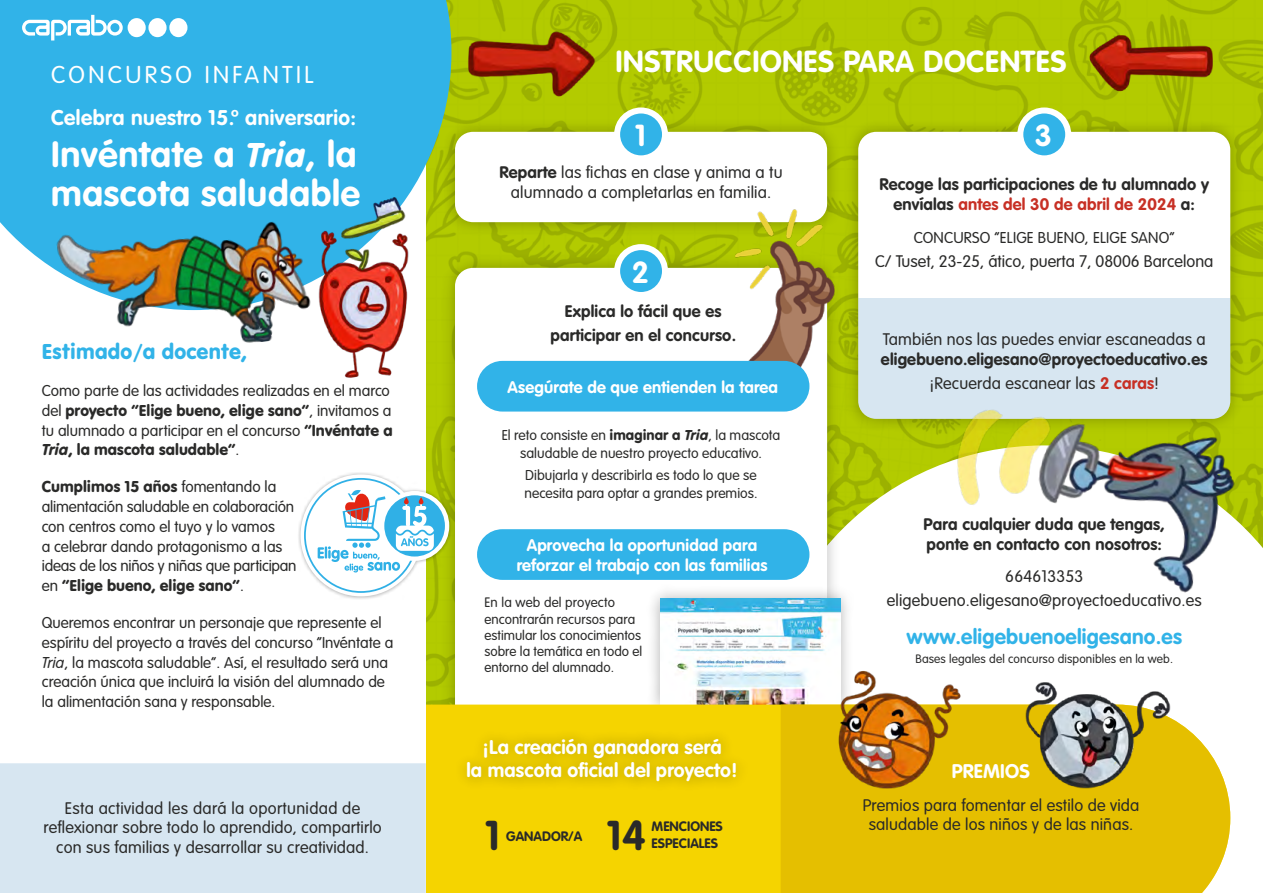
<style>
.page{position:relative;width:1263px;height:893px;background:#fff}
.page>*{position:absolute;margin:0;border:0;box-sizing:border-box;transform-origin:0 0}
.t1{font:700 41.1px "VAG Rounded LT Pro";color:#2a2a29}
.t2{font:700 36px/39px "VAG Rounded Std";letter-spacing:.02em;color:#fff}
.t3{font:700 30px "VAG Rounded LT Pro";letter-spacing:.02em;color:#fff}
.t4{font:300 24px "VAG Rounded LT Pro";letter-spacing:.14em;color:#fff}
.t5{font:22.5px "VAG Rundschrift D";letter-spacing:.01em;color:#31b3e8}
.t6{font:700 21px "VAG Rounded LT Pro";letter-spacing:.02em;color:#fff}
.t7{font:700 21px "VAG Rounded LT Pro";letter-spacing:.01em;color:#31b3e8}
.t8{font:700 19.5px/23.4px "VAG Rounded LT Pro";letter-spacing:.01em;color:#fff;text-align:center}
.t9{font:300 16.5px/19.8px "VAG Rundschrift D";color:#2a2a29}
.t10{font:300 16.5px/19.8px "VAG Rounded LT Pro";letter-spacing:.01em;color:#2a2a29;text-align:center}
.t11{font:700 16.5px/24px "VAG Rounded LT Pro";letter-spacing:.01em;color:#2a2a29;text-align:center}
.t12{font:700 16.5px/19.2px "VAG Rounded LT Pro";letter-spacing:.01em;color:#fff;text-align:center}
.t13{font:300 15px/18px "VAG Rundschrift D";color:#2a2a29;text-align:center}
.t14{font:300 13.5px/16.2px "VAG Rounded LT Pro";color:#2a2a29}
.t15{font:700 13.5px "VAG Rounded LT Pro";color:#2a2a29}
.t16{font:300 12px "VAG Rounded LT Pro";letter-spacing:.01em;color:#2a2a29}
.s1{font-family:"VAG Rundschrift D";font-weight:400;font-style:italic}
.s2{font-weight:400}
.s3{font-weight:400;font-style:italic}
.s4{font-style:italic}
.s5{font-weight:700}
.s6{color:#c73025}
.s7{font-weight:300}
</style>
<div class="page">
<img style="left:426px;top:0;width:837px;height:705px">
<svg style="left:841px;top:445px;width:422px;height:381px"></svg>
<div style="left:441px;top:254px;width:400px;height:491px;background:#000;opacity:.27"></div>
<div style="left:455px;top:268px;width:372px;height:462px;background:#fff;border-radius:18px"></div>
<div style="left:646px;top:585px;width:208px;height:134px;background:#000;opacity:.3"></div>
<img style="left:660px;top:599px;width:180px;height:106px">
<svg style="left:0;top:0;width:451px;height:310px;background:#41b7e1"></svg>
<div style="left:0;top:763px;width:426px;height:130px;background:#d7e6f1"></div>
<div style="left:426px;top:705px;width:355px;height:188px;background:#f5d400"></div>
<div style="left:781px;top:705px;width:449px;height:188px;background:#e5bf00"></div>
<div style="left:454px;top:726px;width:295px;height:69px;background:#000;opacity:.3"></div>
<div style="left:441px;top:118px;width:400px;height:118px;background:#000;opacity:.27"></div>
<div style="left:455px;top:132px;width:372px;height:90px;background:#fff;border-radius:18px"></div>
<div style="left:617px;top:110px;width:48px;height:48px;background:#31b3e8;border-radius:50%"></div>
<div style="left:614px;top:107px;width:54px;height:54px;border:6px solid #fff;border-radius:50%"></div>
<div style="left:617px;top:247px;width:48px;height:48px;background:#31b3e8;border-radius:50%"></div>
<div style="left:614px;top:244px;width:54px;height:54px;border:6px solid #fff;border-radius:50%"></div>
<div style="left:844px;top:118px;width:400px;height:315px;background:#000;opacity:.27"></div>
<div style="left:858px;top:132px;width:372px;height:287px;background:#fff;border-radius:18px"></div>
<div style="left:858px;top:299px;width:372px;height:120px;background:#d7e6f1"></div>
<div style="left:477px;top:529px;width:332px;height:51px;background:#31b3e8;border-radius:25px"></div>
<div style="left:1020px;top:110px;width:48px;height:48px;background:#31b3e8;border-radius:50%"></div>
<div style="left:1017px;top:107px;width:54px;height:54px;border:6px solid #fff;border-radius:50%"></div>
<img style="left:463px;top:28px;width:135px;height:71px">
<img style="left:1087px;top:33px;width:128px;height:61px">
<img style="left:732px;top:204px;width:105px;height:182px">
<div style="left:477px;top:361px;width:332px;height:51px;background:#31b3e8;border-radius:25px"></div>
<img style="left:945px;top:390px;width:305px;height:213px">
<svg style="left:22px;top:15px;width:101px;height:26px"></svg>
<div style="left:128px;top:18px;width:18px;height:19px;background:#fff;border-radius:50%"></div>
<div style="left:148px;top:18px;width:19px;height:19px;background:#fff;border-radius:50%"></div>
<div style="left:169px;top:18px;width:18px;height:19px;background:#fff;border-radius:50%"></div>
<div style="left:297px;top:471px;width:156px;height:128px;background:#000;opacity:.3"></div>
<svg style="left:382px;top:493px;width:65px;height:66px"></svg>
<div style="left:380px;top:491px;width:69px;height:70px;border:4px solid #fff;border-radius:50%"></div>
<svg style="left:304px;top:478px;width:130px;height:115px"></svg>
<img style="left:830px;top:662px;width:135px;height:132px">
<img style="left:1022px;top:676px;width:152px;height:118px">
<img style="left:50px;top:205px;width:265px;height:138px">
<img style="left:315px;top:195px;width:96px;height:183px">
<h3 class="t4" style="left:51px;top:61px;width:264px">CONCURSO INFANTIL</h3>
<p class="t6" style="left:51px;top:105px;width:307px">Celebra nuestro 15.º aniversario:</p>
<h2 class="t2" style="left:51px;top:137px;width:311px">Invéntate a <span class="s1">Tria</span>, la mascota saludable</h2>
<h3 class="t5" style="left:42px;top:338px;width:207px">Estimado/a docente,</h3>
<p class="t9" style="left:42px;top:381px;width:352px">Como parte de las actividades realizadas en el marco del <span class="s2">proyecto ”Elige bueno, elige sano”</span>, invitamos a tu alumnado a participar en el concurso <span class="s2">”Invéntate a </span><span class="s3">Tria</span><span class="s2">, la mascota saludable”</span>.</p>
<p class="t9" style="left:42px;top:477px;width:256px"><span class="s2">Cumplimos 15 años</span> fomentando la alimentación saludable en colaboración con centros como el tuyo y lo vamos<br>a celebrar dando protagonismo a las ideas de los niños y niñas que participan en <span class="s2">”Elige bueno, elige sano”</span>.</p>
<p class="t9" style="left:42px;top:613px;width:353px">Queremos encontrar un personaje que represente el espíritu del proyecto a través del concurso “Invéntate a <span class="s4">Tria</span>, la mascota saludable”. Así, el resultado será una creación única que incluirá la visión del alumnado de la alimentación sana y responsable.</p>
<p class="t10" style="left:43px;top:798px;width:340px">Esta actividad les dará la oportunidad de reflexionar sobre todo lo aprendido, compartirlo con sus familias y desarrollar su creatividad.</p>
<h3 class="t3" style="left:615px;top:43px;width:453px">INSTRUCCIONES PARA DOCENTES</h3>
<h3 class="t3" style="left:635px;top:116px;width:13px">1</h3>
<p class="t10" style="left:500px;top:163px;width:284px"><span class="s5">Reparte</span> las fichas en clase y anima a tu alumnado a completarlas en familia.</p>
<h3 class="t3" style="left:632px;top:253px;width:19px">2</h3>
<p class="t11" style="left:550px;top:299px;width:187px">Explica lo fácil que es participar en el concurso.</p>
<p class="t12" style="left:508px;top:377px;width:272px">Asegúrate de que entienden la tarea</p>
<p class="t13" style="left:502px;top:426px;width:280px">El reto consiste en <span class="s2">imaginar a</span> <span class="s3">Tria</span>, la mascota saludable de nuestro proyecto educativo.</p>
<p class="t13" style="left:525px;top:466px;width:234px;text-align:left">Dibujarla y describirla es todo lo que se necesita para optar a grandes premios.</p>
<p class="t12" style="left:517px;top:536px;width:252px">Aprovecha la oportunidad para reforzar el trabajo con las familias</p>
<p class="t14" style="left:484px;top:595px;width:159px">En la web del proyecto encontrarán recursos para estimular los conocimientos sobre la temática en todo el entorno del alumnado.</p>
<p class="t8" style="left:466px;top:735px;width:273px">¡La creación ganadora será<br>la mascota oficial del proyecto!</p>
<h1 class="t1" style="left:485px;top:809px;width:17px">1</h1>
<p class="t15" style="left:506px;top:828px;width:78px">GANADOR/A</p>
<h1 class="t1" style="left:606px;top:809px;width:41px">14</h1>
<p class="t15" style="left:652px;top:818px;width:73px">MENCIONES</p>
<p class="t15" style="left:652px;top:834px;width:68px">ESPECIALES</p>
<h3 class="t3" style="left:1035px;top:116px;width:19px">3</h3>
<p class="t11" style="left:879px;top:175px;width:331px;line-height:19.8px">Recoge las participaciones de tu alumnado y envíalas <span class="s6">antes del 30 de abril de 2024</span> a:</p>
<p class="t9" style="left:914px;top:228px;width:262px">CONCURSO “ELIGE BUENO, ELIGE SANO”</p>
<p class="t10" style="left:875px;top:252px;width:340px">C/ Tuset, 23-25, ático, puerta 7, 08006 Barcelona</p>
<p class="t10" style="left:883px;top:330px;width:325px">También nos las puedes enviar escaneadas a</p>
<p class="t11" style="left:881px;top:348px;width:328px">eligebueno.eligesano@proyectoeducativo.es <span class="s7">¡Recuerda escanear las</span> <span class="s6">2 caras</span><span class="s7">!</span></p>
<p class="t11" style="left:924px;top:514px;width:243px;line-height:19.8px;text-align:left">Para cualquier duda que tengas, ponte en contacto con nosotros:</p>
<p class="t10" style="left:887px;top:565px;width:317px;line-height:24px">664613353 eligebueno.eligesano@proyectoeducativo.es</p>
<p class="t7" style="left:906px;top:623px;width:277px">www.eligebuenoeligesano.es</p>
<p class="t16" style="left:915px;top:651px;width:259px">Bases legales del concurso disponibles en la web.</p>
<p class="t8" style="left:952px;top:760px;width:80px">PREMIOS</p>
<p class="t10" style="left:863px;top:795px;width:278px">Premios para fomentar el estilo de vida saludable de los niños y de las niñas.</p>
</div>
